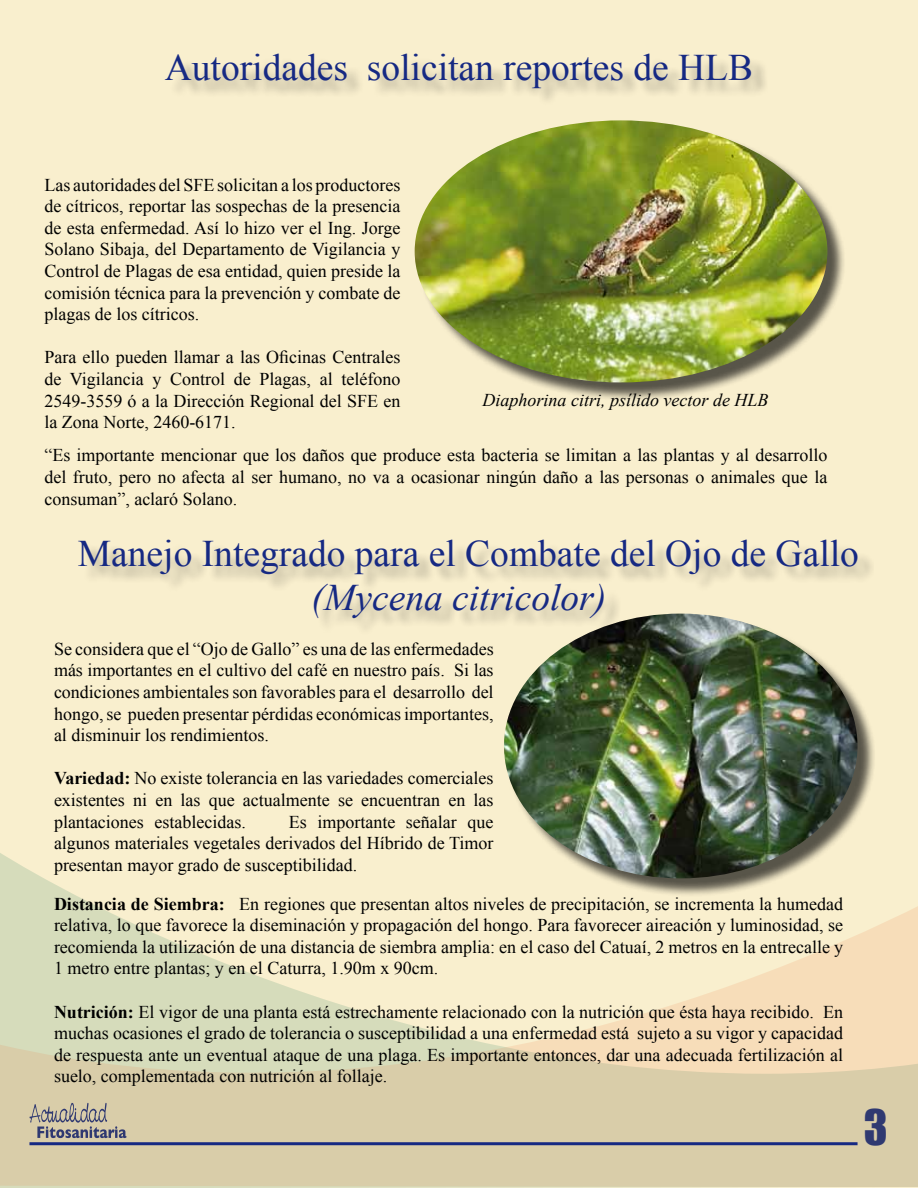
<style>
.page{position:relative;width:918px;height:1188px;background:#fff}
.page>*{position:absolute;margin:0;border:0;box-sizing:border-box;transform-origin:0 0}
.t1{font:45px "Impact";color:#162983}
.t2{font:37.5px "Times New Roman";color:#162983}
.t3{font:italic 37.5px "Times New Roman";color:#162983}
.t4{font:18px/21.6px "Times New Roman";color:#000;text-align:justify}
.t5{font:italic 18px "Times New Roman";color:#000}
.s1{font-weight:700}
</style>
<div class="page">
<hr style="left:0;top:0;width:1px;height:1188px;background:#f9efce">
<div style="left:1px;top:0;width:917px;height:1188px;background:#f9efce"></div>
<svg style="left:0;top:853px;width:918px;height:334px"></svg>
<hr style="left:29px;top:1142px;width:829px;height:3px;background:#162983">
<div style="left:167px;top:56px;width:601px;height:50px;background:#000;opacity:.3"></div>
<div style="left:81px;top:542px;width:793px;height:93px;background:#000;opacity:.3"></div>
<div style="left:417px;top:123px;width:429px;height:278px;background:#000;opacity:.65"></div>
<img style="left:415px;top:120px;width:412px;height:262px">
<div style="left:506px;top:616px;width:370px;height:281px;background:#000;opacity:.65"></div>
<img style="left:504px;top:614px;width:354px;height:264px">
<h2 class="t2" style="left:165px;top:42px;width:590px">Autoridades solicitan reportes de HLB</h2>
<p class="t4" style="left:44px;top:173px;width:358px">Las autoridades del SFE solicitan a los productores de cítricos, reportar las sospechas de la presencia de esta enfermedad. Así lo hizo ver el Ing. Jorge Solano Sibaja, del Departamento de Vigilancia y Control de Plagas de esa entidad, quien preside la comisión técnica para la prevención y combate de plagas de los cítricos.</p>
<p class="t4" style="left:44px;top:346px;width:358px">Para ello pueden llamar a las Oficinas Centrales de Vigilancia y Control de Plagas, al teléfono 2549-3559 ó a la Dirección Regional del SFE en la Zona Norte, 2460-6171.</p>
<p class="t4" style="left:44px;top:444px;width:785px">“Es importante mencionar que los daños que produce esta bacteria se limitan a las plantas y al desarrollo del fruto, pero no afecta al ser humano, no va a ocasionar ningún daño a las personas o animales que la consuman”, aclaró Solano.</p>
<p class="t5" style="left:483px;top:387px;width:288px">Diaphorina citri, psílido vector de HLB</p>
<h2 class="t2" style="left:78px;top:528px;width:783px">Manejo Integrado para el Combate del Ojo de Gallo</h2>
<h2 class="t3" style="left:312px;top:571px;width:296px">(Mycena citricolor)</h2>
<p class="t4" style="left:54px;top:638px;width:441px">Se considera que el “Ojo de Gallo” es una de las enfermedades más importantes en el cultivo del café en nuestro país. Si las condiciones ambientales son favorables para el desarrollo del hongo, se pueden presentar pérdidas económicas importantes, al disminuir los rendimientos.</p>
<p class="t4" style="left:54px;top:767px;width:441px"><span class="s1">Variedad:</span> No existe tolerancia en las variedades comerciales existentes ni en las que actualmente se encuentran en las plantaciones establecidas.</p>
<p class="t4" style="left:54px;top:811px;width:441px;text-indent:235px">Es importante señalar que algunos materiales vegetales derivados del Híbrido de Timor presentan mayor grado de susceptibilidad.</p>
<p class="t4" style="left:54px;top:893px;width:791px"><span class="s1">Distancia de Siembra:</span> En regiones que presentan altos niveles de precipitación, se incrementa la humedad relativa, lo que favorece la diseminación y propagación del hongo. Para favorecer aireación y luminosidad, se recomienda la utilización de una distancia de siembra amplia: en el caso del Catuaí, 2 metros en la entrecalle y 1 metro entre plantas; y en el Caturra, 1.90m x 90cm.</p>
<p class="t4" style="left:54px;top:1001px;width:791px"><span class="s1">Nutrición:</span> El vigor de una planta está estrechamente relacionado con la nutrición que ésta haya recibido. En muchas ocasiones el grado de tolerancia o susceptibilidad a una enfermedad está sujeto a su vigor y capacidad de respuesta ante un eventual ataque de una plaga. Es importante entonces, dar una adecuada fertilización al suelo, complementada con nutrición al follaje.</p>
<h1 class="t1" style="left:864px;top:1093px;width:25px">3</h1>
</div>
